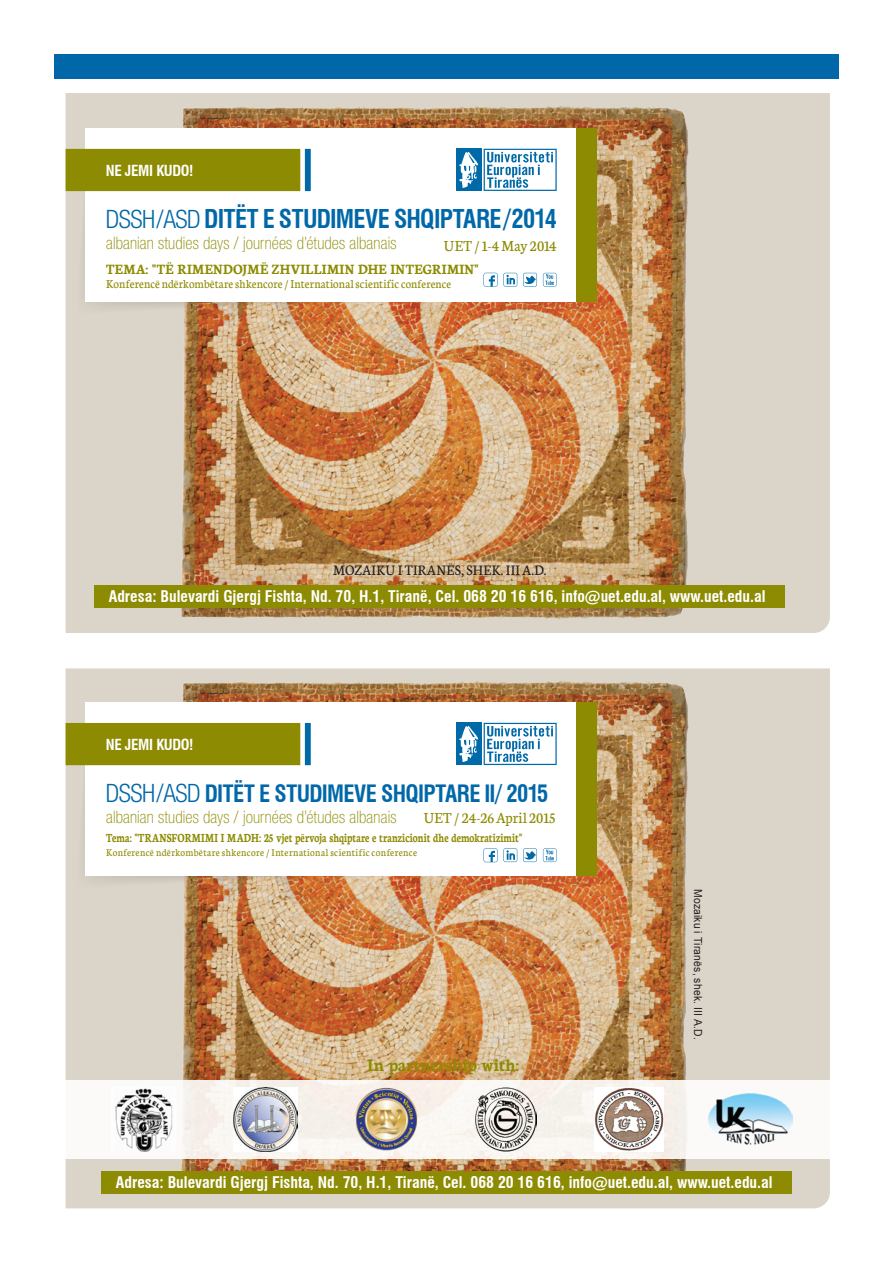
<style>
.page{position:relative;width:893px;height:1263px;background:#fff}
.page>*{position:absolute;margin:0;border:0;box-sizing:border-box;transform-origin:0 0}
.t1{font:700 condensed 25.35px "Swiss 721 BT";letter-spacing:-.02em;color:#0068a9;scale:.96 1}
.t2{font:700 condensed 23.4px "Swiss 721 BT";letter-spacing:-.02em;color:#0068a9;scale:.96 1}
.t3{font:700 18.75px "Neuton";letter-spacing:.005em;color:#8d8b02}
.t4{font:100 condensed 17.25px "Helvetica Neue";letter-spacing:.01em;color:#8d8b02}
.t5{font:16.5px "Neuton";letter-spacing:.01em;color:#8d8b02;scale:.93 1}
.t6{font:700 condensed 15.75px "Swiss 721 BT";color:#fff}
.t7{font:15.6px "Neuton";letter-spacing:.015em;color:#231f20;scale:.93 1}
.t8{font:700 15.3px "Neuton";letter-spacing:.02em;color:#8d8b02;scale:.93 1}
.t9{font:700 condensed 14.85px "Swiss 721 BT";letter-spacing:-.02em;color:#fff}
.t10{font:700 13.35px "Neuton";letter-spacing:.015em;color:#8d8b02;scale:.8 1}
.t11{font:13.05px "Neuton";letter-spacing:.02em;color:#8d8b02;scale:.93 1}
.t12{font:11.1px "Neuton";letter-spacing:.04em;color:#8d8b02;scale:.93 1}
.t13{font:11.1px "Arial";letter-spacing:.02em;color:#231f20;scale:.93 1}
.s1{font-family:"Helvetica Neue";font-weight:300}
.s2{font-size:12.75px}
.s3{font-family:"Helvetica Neue";font-weight:300;font-size:25.35px}
</style>
<div class="page">
<div style="left:66px;top:93px;width:764px;height:540px;background:#dbd4c8"></div>
<img style="left:153px;top:93px;width:551px;height:540px">
<div style="left:54px;top:54px;width:785px;height:25px;background:#0068a9"></div>
<div style="left:66px;top:668px;width:764px;height:540px;background:#dbd4c8"></div>
<img style="left:153px;top:668px;width:551px;height:540px">
<div style="left:95px;top:585px;width:690px;height:22px;background:#8d8b02"></div>
<svg style="left:76px;top:128px;width:521px;height:188px;background:#d1a07d"></svg>
<div style="left:86px;top:128px;width:491px;height:174px;background:#fff"></div>
<div style="left:305px;top:149px;width:6px;height:42px;background:#006aa8"></div>
<div style="left:66px;top:149px;width:234px;height:42px;background:#8d8b02"></div>
<div style="left:577px;top:128px;width:20px;height:174px;background:#8d8b02"></div>
<svg style="left:523px;top:273px;width:14px;height:14px"></svg>
<svg style="left:484px;top:273px;width:33px;height:14px"></svg>
<svg style="left:543px;top:273px;width:14px;height:14px"></svg>
<svg style="left:484px;top:149px;width:73px;height:42px"></svg>
<div style="left:456px;top:149px;width:25px;height:42px;background:#006aa8"></div>
<svg style="left:459px;top:152px;width:19px;height:36px"></svg>
<svg style="left:76px;top:702px;width:521px;height:188px;background:#d0a07d"></svg>
<div style="left:86px;top:702px;width:491px;height:174px;background:#fff"></div>
<div style="left:305px;top:723px;width:6px;height:42px;background:#006aa8"></div>
<div style="left:66px;top:723px;width:234px;height:42px;background:#8d8b02"></div>
<div style="left:577px;top:702px;width:20px;height:174px;background:#8d8b02"></div>
<svg style="left:523px;top:848px;width:14px;height:14px"></svg>
<svg style="left:484px;top:848px;width:33px;height:14px"></svg>
<svg style="left:543px;top:848px;width:14px;height:14px"></svg>
<svg style="left:484px;top:723px;width:73px;height:42px"></svg>
<div style="left:456px;top:723px;width:25px;height:42px;background:#006aa8"></div>
<svg style="left:459px;top:726px;width:19px;height:36px"></svg>
<div style="left:66px;top:1080px;width:764px;height:78px;background:#faf7f3"></div>
<img style="left:115px;top:1087px;width:58px;height:64px">
<img style="left:233px;top:1087px;width:64px;height:64px">
<img style="left:708px;top:1094px;width:84px;height:50px">
<img style="left:475px;top:1087px;width:61px;height:64px">
<img style="left:595px;top:1087px;width:68px;height:64px">
<img style="left:355px;top:1088px;width:63px;height:62px;border-radius:31px">
<div style="left:102px;top:1171px;width:690px;height:23px;background:#8d8b02"></div>
<p class="t9" style="left:106px;top:161px;width:89px">ne jemi kudo!</p>
<h1 class="t1" style="left:106px;top:203px;width:472px"><span class="s1">DSSH/ASD</span> Ditët e Studimeve Shqiptare / 2014</h1>
<p class="t4" style="left:106px;top:233px;width:292px">albanian studies days / journées d’études albanais</p>
<p class="t8" style="left:106px;top:259px;width:22px">Tema</p>
<p class="t8" style="left:146px;top:259px;width:360px">: "TË RIMENDOJMË ZHVILLIMIN DHE INTEGRIMIN"</p>
<p class="t11" style="left:106px;top:276px;width:372px">Konferencë ndërkombëtare shkencore / International scientific <span class="s2">conference</span></p>
<p class="t5" style="left:444px;top:236px;width:123px">UET / 1-4 May 2014</p>
<p class="t7" style="left:333px;top:561px;width:42px">Mozaiku</p>
<p class="t7" style="left:398px;top:561px;width:161px">i Tiranës, shek. III a.d.</p>
<p class="t6" style="left:109px;top:587px;width:658px">Adresa: Bulevardi Gjergj Fishta, Nd. 70, H.1, Tiranë, Cel. 068 20 16 616, info@uet.edu.al, www.uet.edu.al</p>
<p class="t9" style="left:106px;top:735px;width:89px">ne jemi kudo!</p>
<h2 class="t2" style="left:106px;top:779px;width:463px"><span class="s3">DSSH/ASD</span> Ditët e Studimeve Shqiptare II/ 2015</h2>
<p class="t4" style="left:106px;top:807px;width:292px">albanian studies days / journées d’études albanais</p>
<p class="t10" style="left:106px;top:829px;width:58px">Tema: "Transformimi</p>
<p class="t10" style="left:221px;top:829px;width:378px">i Madh: 25 vjet përvoja shqiptare e tranzicionit dhe demokratizimit"</p>
<p class="t12" style="left:106px;top:846px;width:336px">Konferencë ndërkombëtare shkencore / International scientific conference</p>
<p class="t5" style="left:424px;top:808px;width:144px">UET / 24-26 April 2015</p>
<p class="t3" style="left:367px;top:1053px;width:154px">In partnership with:</p>
<p class="t13" style="left:705px;top:889px;width:164px;rotate:90deg">Mozaiku i Tiranës, shek. III a.d.</p>
<p class="t6" style="left:116px;top:1173px;width:658px">Adresa: Bulevardi Gjergj Fishta, Nd. 70, H.1, Tiranë, Cel. 068 20 16 616, info@uet.edu.al, www.uet.edu.al</p>
</div>
